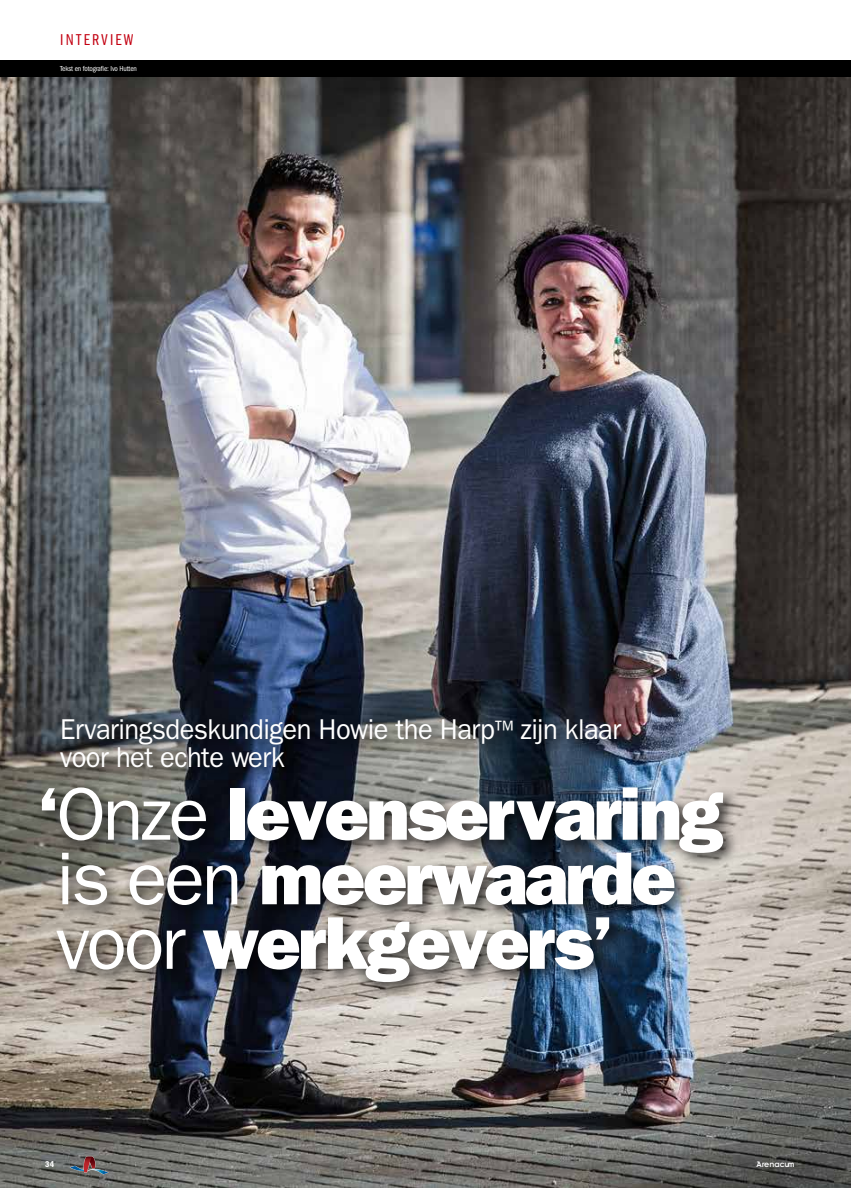
<style>
.page{position:relative;width:851px;height:1188px;background:#fff}
.page>*{position:absolute;margin:0;border:0;box-sizing:border-box;transform-origin:0 0}
.t1{font:75px/64.5px "ITC Franklin Gothic Std Hvy";letter-spacing:-.04em;color:#fff}
.t2{font:28.75px/27.5px "ITC Franklin Gothic Std";letter-spacing:-.02em;color:#fff;scale:.95 1}
.t3{font:16.25px "ITC Franklin Gothic Std Bk Cp";letter-spacing:.14em;color:#c30011}
.t4{font:8.75px "Insignia LT Std";color:#fff}
.t5{font:8.75px "ITC Franklin Gothic Std Dm Cd";color:#fff}
.t6{font:condensed 7.5px "ITC Franklin Gothic Std";letter-spacing:-.02em;color:#fff}
.s1{font-size:23.75px}
.s2{font-family:"ITC Franklin Gothic Std"}
</style>
<div class="page">
<img style="left:0;top:77px;width:850px;height:1110px">
<div style="left:54px;top:712px;width:583px;height:71px;background:#000;opacity:.75"></div>
<div style="left:35px;top:780px;width:704px;height:218px;background:#000;opacity:.75"></div>
<div style="left:0;top:61px;width:850px;height:16px;background:#000"></div>
<svg style="left:70px;top:1156px;width:39px;height:18px"></svg>
<p class="t3" style="left:60px;top:31px;width:75px">INTERVIEW</p>
<p class="t6" style="left:60px;top:65px;width:78px">Tekst en fotografie: Ivo Hutten</p>
<p class="t2" style="left:60px;top:715px;width:592px">Ervaringsdeskundigen Howie the Harp<span class="s1">™</span> zijn klaar voor het echte werk</p>
<h1 class="t1" style="left:37px;top:781px;width:687px">‘<span class="s2">Onze</span> levenservaring <span class="s2">is een</span> meerwaarde <span class="s2">voor</span> werkgevers’</h1>
<p class="t5" style="left:45px;top:1159px;width:10px">34</p>
<p class="t4" style="left:756px;top:1159px;width:40px">Arenacum</p>
</div>
